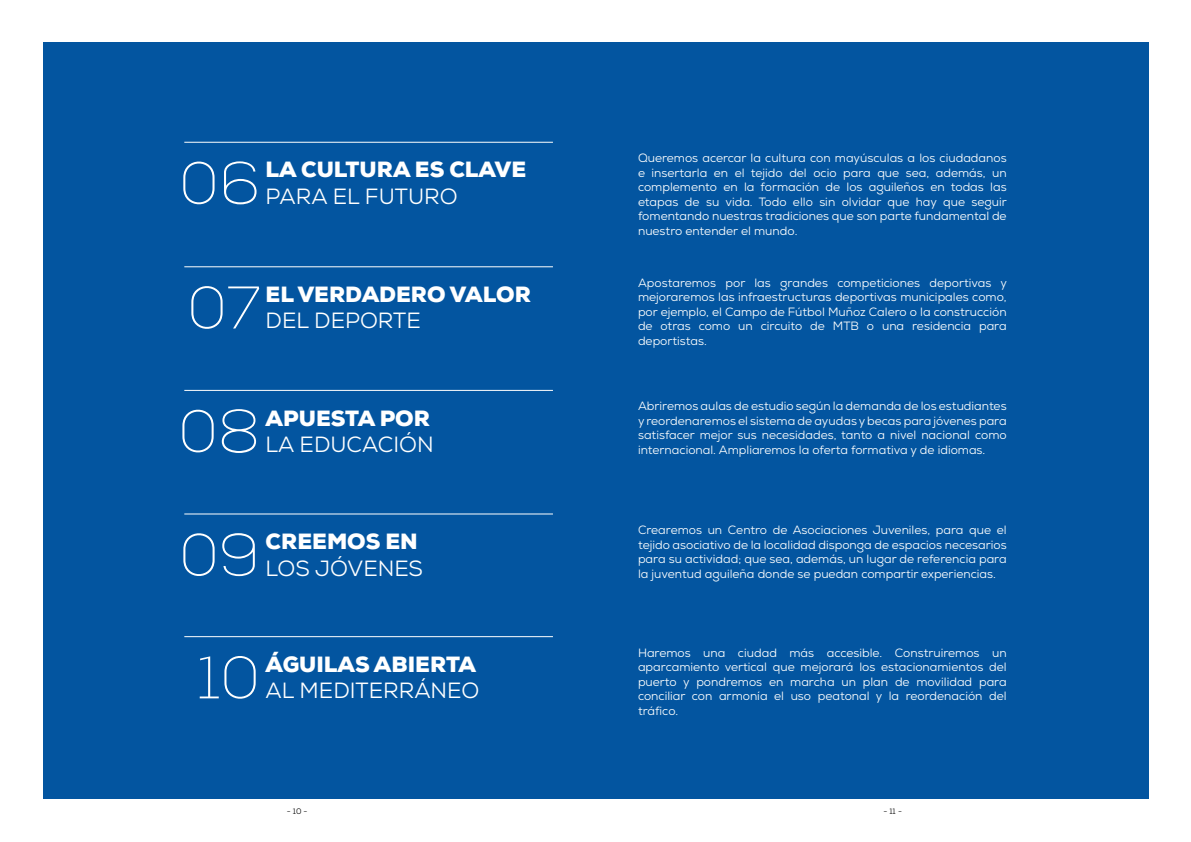
<style>
.page{position:relative;width:1191px;height:842px;background:#fff}
.page>*{position:absolute;margin:0;border:0;box-sizing:border-box;transform-origin:0 0}
.t1{font:100 60px "Nexa";color:#fff}
.t2{font:900 22px "Nexa";color:#fff}
.t3{font:22px "Nexa";color:#fff}
.t4{font:12px/14.5px "Nexa";color:#fff;text-align:justify}
.t5{font:8px "Nexa";color:#000}
</style>
<div class="page">
<div style="left:43px;top:43px;width:1105px;height:756px;background:#0355a0"></div>
<hr style="left:184px;top:142px;width:369px;height:1px;background:#fff">
<hr style="left:184px;top:266px;width:369px;height:1px;background:#fff">
<hr style="left:184px;top:390px;width:369px;height:1px;background:#fff">
<hr style="left:184px;top:513px;width:369px;height:1px;background:#fff">
<hr style="left:184px;top:636px;width:369px;height:1px;background:#fff">
<h1 class="t1" style="left:179px;top:147px;width:82px">06</h1>
<h2 class="t2" style="left:266px;top:156px;width:262px">LA CULTURA ES CLAVE</h2>
<h2 class="t3" style="left:266px;top:182px;width:193px">PARA EL FUTURO</h2>
<h1 class="t1" style="left:187px;top:271px;width:74px">07</h1>
<h2 class="t2" style="left:266px;top:280px;width:267px">EL VERDADERO VALOR</h2>
<h2 class="t3" style="left:266px;top:307px;width:157px">DEL DEPORTE</h2>
<h1 class="t1" style="left:178px;top:395px;width:83px">08</h1>
<h2 class="t2" style="left:266px;top:404px;width:166px">APUESTA POR</h2>
<h2 class="t3" style="left:266px;top:430px;width:170px">LA EDUCACIÓN</h2>
<h1 class="t1" style="left:179px;top:519px;width:82px">09</h1>
<h2 class="t2" style="left:266px;top:527px;width:154px">CREEMOS EN</h2>
<h2 class="t3" style="left:266px;top:554px;width:159px">LOS JÓVENES</h2>
<h1 class="t1" style="left:197px;top:641px;width:65px">10</h1>
<h2 class="t2" style="left:266px;top:650px;width:212px">ÁGUILAS ABIERTA</h2>
<h2 class="t3" style="left:266px;top:677px;width:215px">AL MEDITERRÁNEO</h2>
<p class="t4" style="left:638px;top:151px;width:370px">Queremos acercar la cultura con mayúsculas a los ciudadanos e insertarla en el tejido del ocio para que sea, además, un complemento en la formación de los aguileños en todas las etapas de su vida. Todo ello sin olvidar que hay que seguir fomentando nuestras tradiciones que son parte fundamental de nuestro entender el mundo.</p>
<p class="t4" style="left:638px;top:275px;width:370px">Apostaremos por las grandes competiciones deportivas y mejoraremos las infraestructuras deportivas municipales como, por ejemplo, el Campo de Fútbol Muñoz Calero o la construcción de otras como un circuito de MTB o una residencia para deportistas.</p>
<p class="t4" style="left:638px;top:399px;width:370px">Abriremos aulas de estudio según la demanda de los estudiantes y reordenaremos el sistema de ayudas y becas para jóvenes para satisfacer mejor sus necesidades, tanto a nivel nacional como internacional. Ampliaremos la oferta formativa y de idiomas.</p>
<p class="t4" style="left:638px;top:523px;width:370px">Crearemos un Centro de Asociaciones Juveniles, para que el tejido asociativo de la localidad disponga de espacios necesarios para su actividad; que sea, además, un lugar de referencia para la juventud aguileña donde se puedan compartir experiencias.</p>
<p class="t4" style="left:638px;top:645px;width:370px">Haremos una ciudad más accesible. Construiremos un aparcamiento vertical que mejorará los estacionamientos del puerto y pondremos en marcha un plan de movilidad para conciliar con armonía el uso peatonal y la reordenación del tráfico.</p>
<p class="t5" style="left:287px;top:806px;width:22px">- 10 -</p>
<p class="t5" style="left:883px;top:806px;width:20px">- 11 -</p>
</div>
